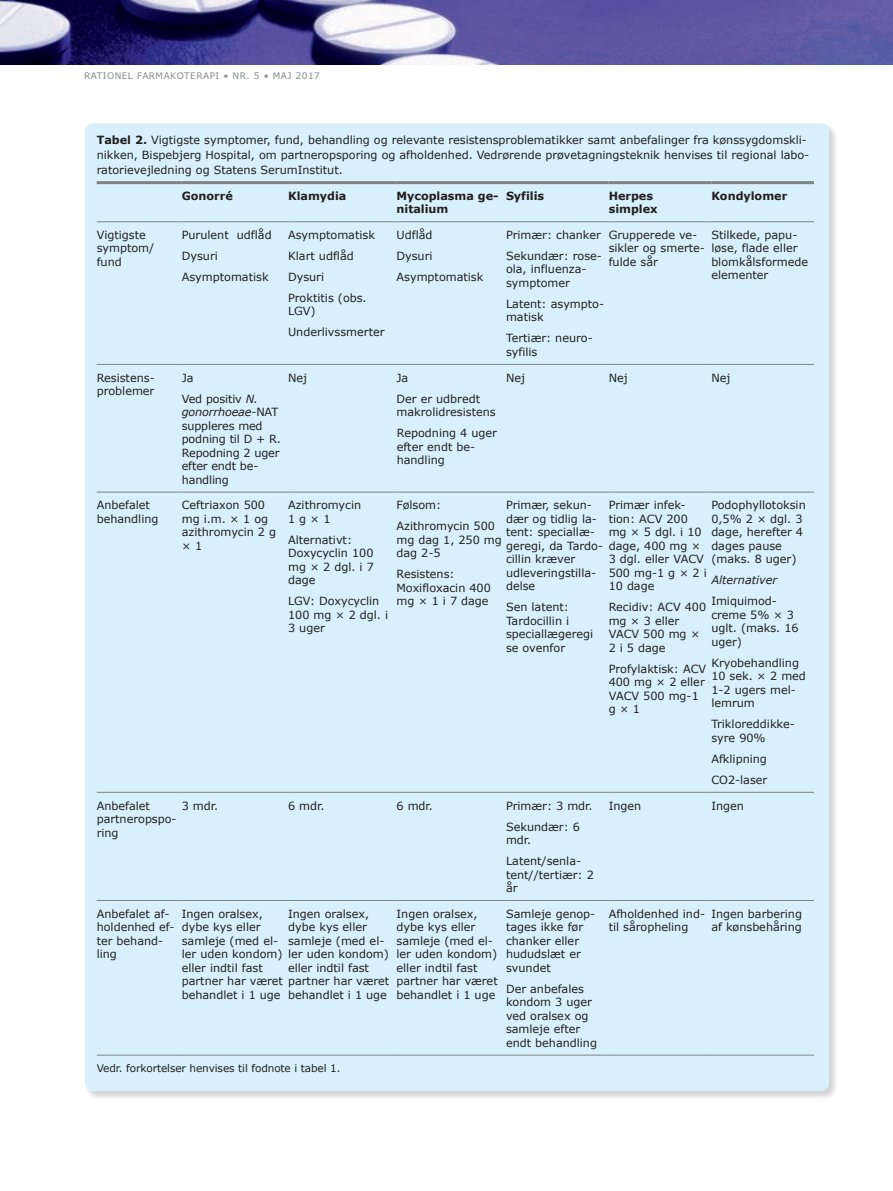
<style>
.page{position:relative;width:893px;height:1191px;background:#fff}
.page>*{position:absolute;margin:0;border:0;box-sizing:border-box;transform-origin:0 0}
.t1{font:11.25px/13.5px "Verdana";color:#231f20}
.t2{font:700 11.25px/13.5px "Verdana";color:#231f20}
.t3{font:italic 11.25px "Verdana";color:#231f20}
.t4{font:10.5px "Verdana";letter-spacing:-.01em;color:#231f20}
.t5{font:9px "Verdana";letter-spacing:.05em;color:#87898c}
.s1{font-weight:700}
.s2{font-style:italic}
</style>
<div class="page">
<img style="left:0;top:0;width:893px;height:64px">
<div style="left:85px;top:123px;width:753px;height:977px;background:#231f20;opacity:.2"></div>
<div style="left:85px;top:123px;width:744px;height:968px;background:#d8f0fb;border-radius:9px"></div>
<hr style="left:97px;top:181px;width:85px;height:3px;background:#808285">
<hr style="left:182px;top:181px;width:106px;height:3px;background:#808285">
<hr style="left:288px;top:181px;width:108px;height:3px;background:#808285">
<hr style="left:396px;top:181px;width:110px;height:3px;background:#808285">
<hr style="left:506px;top:181px;width:103px;height:3px;background:#808285">
<hr style="left:609px;top:181px;width:102px;height:3px;background:#808285">
<hr style="left:711px;top:181px;width:103px;height:3px;background:#808285">
<hr style="left:97px;top:221px;width:85px;height:1px;background:#808285">
<hr style="left:182px;top:221px;width:106px;height:1px;background:#808285">
<hr style="left:288px;top:221px;width:108px;height:1px;background:#808285">
<hr style="left:396px;top:221px;width:110px;height:1px;background:#808285">
<hr style="left:506px;top:221px;width:103px;height:1px;background:#808285">
<hr style="left:609px;top:221px;width:102px;height:1px;background:#808285">
<hr style="left:711px;top:221px;width:103px;height:1px;background:#808285">
<hr style="left:97px;top:364px;width:85px;height:1px;background:#808285">
<hr style="left:182px;top:364px;width:106px;height:1px;background:#808285">
<hr style="left:288px;top:364px;width:108px;height:1px;background:#808285">
<hr style="left:396px;top:364px;width:110px;height:1px;background:#808285">
<hr style="left:506px;top:364px;width:103px;height:1px;background:#808285">
<hr style="left:609px;top:364px;width:102px;height:1px;background:#808285">
<hr style="left:711px;top:364px;width:103px;height:1px;background:#808285">
<hr style="left:97px;top:492px;width:85px;height:1px;background:#808285">
<hr style="left:182px;top:492px;width:106px;height:1px;background:#808285">
<hr style="left:288px;top:492px;width:108px;height:1px;background:#808285">
<hr style="left:396px;top:492px;width:110px;height:1px;background:#808285">
<hr style="left:506px;top:492px;width:103px;height:1px;background:#808285">
<hr style="left:609px;top:492px;width:102px;height:1px;background:#808285">
<hr style="left:711px;top:492px;width:103px;height:1px;background:#808285">
<hr style="left:97px;top:792px;width:85px;height:1px;background:#808285">
<hr style="left:182px;top:792px;width:106px;height:1px;background:#808285">
<hr style="left:288px;top:792px;width:108px;height:1px;background:#808285">
<hr style="left:396px;top:792px;width:110px;height:1px;background:#808285">
<hr style="left:506px;top:792px;width:103px;height:1px;background:#808285">
<hr style="left:609px;top:792px;width:102px;height:1px;background:#808285">
<hr style="left:711px;top:792px;width:103px;height:1px;background:#808285">
<hr style="left:97px;top:900px;width:85px;height:1px;background:#808285">
<hr style="left:182px;top:900px;width:106px;height:1px;background:#808285">
<hr style="left:288px;top:900px;width:108px;height:1px;background:#808285">
<hr style="left:396px;top:900px;width:110px;height:1px;background:#808285">
<hr style="left:506px;top:900px;width:103px;height:1px;background:#808285">
<hr style="left:609px;top:900px;width:102px;height:1px;background:#808285">
<hr style="left:711px;top:900px;width:103px;height:1px;background:#808285">
<hr style="left:97px;top:1054px;width:85px;height:1px;background:#808285">
<hr style="left:182px;top:1054px;width:106px;height:1px;background:#808285">
<hr style="left:288px;top:1054px;width:108px;height:1px;background:#808285">
<hr style="left:396px;top:1054px;width:110px;height:1px;background:#808285">
<hr style="left:506px;top:1054px;width:103px;height:1px;background:#808285">
<hr style="left:609px;top:1054px;width:102px;height:1px;background:#808285">
<hr style="left:711px;top:1054px;width:103px;height:1px;background:#808285">
<p class="t5" style="left:84px;top:69px;width:237px">RATIONEL FARMAKOTERAPI • NR. 5 • MAJ 2017</p>
<p class="t1" style="left:97px;top:132px;width:714px;line-height:15px"><span class="s1">Tabel 2.</span> Vigtigste symptomer, fund, behandling og relevante resistensproblematikker samt anbefalinger fra kønssygdomskli&shy;nikken, Bispebjerg Hospital, om partneropsporing og afholdenhed. Vedrørende prøvetagningsteknik henvises til regional labo&shy;ratorievejledning og Statens SerumInstitut.</p>
<p class="t2" style="left:182px;top:189px;width:53px">Gonorré</p>
<p class="t2" style="left:288px;top:189px;width:60px">Klamydia</p>
<p class="t2" style="left:396px;top:189px;width:104px">Mycoplasma ge&shy;nitalium</p>
<p class="t2" style="left:506px;top:189px;width:40px">Syfilis</p>
<p class="t2" style="left:609px;top:189px;width:50px">Herpes simplex</p>
<p class="t2" style="left:711px;top:189px;width:77px">Kondylomer</p>
<p class="t1" style="left:97px;top:228px;width:59px">Vigtigste symptom/ fund</p>
<p class="t1" style="left:182px;top:224px;width:91px;line-height:21px">Purulent udflåd<br>Dysuri<br>Asymptomatisk</p>
<p class="t1" style="left:288px;top:224px;width:88px;line-height:21px">Asymptomatisk<br>Klart udflåd<br>Dysuri<br>Proktitis (obs.</p>
<p class="t1" style="left:288px;top:301px;width:98px;line-height:21px">LGV)<br>Underlivssmerter</p>
<p class="t1" style="left:396px;top:224px;width:88px;line-height:21px">Udflåd<br>Dysuri<br>Asymptomatisk</p>
<p class="t1" style="left:506px;top:224px;width:98px;line-height:21px">Primær: chanker<br>Sekundær: rose-</p>
<p class="t1" style="left:609px;top:228px;width:98px">Grupperede ve&shy;sikler og smerte&shy;fulde sår</p>
<p class="t1" style="left:711px;top:228px;width:98px">Stilkede, papu&shy;løse, flade eller blomkålsformede elementer</p>
<p class="t1" style="left:506px;top:262px;width:82px">ola, influenza&shy;symptomer</p>
<p class="t1" style="left:506px;top:297px;width:100px">Latent: asympto&shy;matisk</p>
<p class="t1" style="left:506px;top:331px;width:88px">Tertiær: neuro&shy;syfilis</p>
<p class="t1" style="left:97px;top:370px;width:60px">Resistens&shy;problemer</p>
<p class="t1" style="left:182px;top:367px;width:78px;line-height:21px">Ja<br>Ved positiv <span class="s2">N.</span></p>
<p class="t1" style="left:182px;top:405px;width:100px"><span class="s2">gonorrhoeae</span>-NAT suppleres med podning til D + R.<br>Repodning 2 uger efter endt be&shy;handling</p>
<p class="t1" style="left:288px;top:370px;width:20px">Nej</p>
<p class="t1" style="left:396px;top:367px;width:85px;line-height:21px">Ja<br>Der er udbredt</p>
<p class="t1" style="left:396px;top:401px;width:102px;line-height:21.1px">makrolidresistens<br>Repodning 4 uger</p>
<p class="t1" style="left:397px;top:440px;width:80px">efter endt be&shy;handling</p>
<p class="t1" style="left:506px;top:370px;width:20px">Nej</p>
<p class="t1" style="left:609px;top:370px;width:20px">Nej</p>
<p class="t1" style="left:711px;top:370px;width:20px">Nej</p>
<p class="t1" style="left:97px;top:498px;width:63px">Anbefalet behandling</p>
<p class="t1" style="left:182px;top:498px;width:96px">Ceftriaxon 500 mg i.m. × 1 og azithromycin 2 g × 1</p>
<p class="t1" style="left:288px;top:498px;width:75px">Azithromycin<br>1 g × 1</p>
<p class="t1" style="left:288px;top:533px;width:87px">Alternativt:<br>Doxycyclin 100 mg × 2 dgl. i 7 dage</p>
<p class="t1" style="left:288px;top:594px;width:102px">LGV: Doxycyclin<br>100 mg × 2 dgl. i<br>3 uger</p>
<p class="t1" style="left:609px;top:498px;width:100px">Primær infek&shy;tion: ACV 200 mg × 5 dgl. i 10 dage, 400 mg ×<br>3 dgl. eller VACV<br>500 mg-1 g × 2 i<br>10 dage</p>
<p class="t1" style="left:609px;top:600px;width:99px">Recidiv: ACV 400 mg × 3 eller<br>VACV 500 mg ×<br>2 i 5 dage</p>
<p class="t1" style="left:609px;top:662px;width:99px">Profylaktisk: ACV<br>400 mg × 2 eller<br>VACV 500 mg-1 g × 1</p>
<p class="t1" style="left:396px;top:494px;width:100px;line-height:21px">Følsom:<br>Azithromycin 500</p>
<p class="t1" style="left:396px;top:533px;width:107px">mg dag 1, 250 mg dag 2-5</p>
<p class="t1" style="left:396px;top:567px;width:96px">Resistens:<br>Moxifloxacin 400 mg × 1 i 7 dage</p>
<p class="t1" style="left:506px;top:498px;width:99px">Primær, sekun&shy;dær og tidlig la&shy;tent: speciallæ&shy;geregi, da Tardo&shy;cillin kræver udleveringstilla&shy;delse</p>
<p class="t1" style="left:506px;top:600px;width:89px">Sen latent:<br>Tardocillin i speciallægeregi se ovenfor</p>
<p class="t1" style="left:711px;top:498px;width:96px">Podophyllotoksin<br>0,5% 2 × dgl. 3 dage, herefter 4 dages pause (maks. 8 uger)</p>
<p class="t3" style="left:711px;top:572px;width:68px">Alternativer</p>
<p class="t1" style="left:711px;top:594px;width:89px">Imiquimod&shy;creme 5% × 3 uglt. (maks. 16 uger)</p>
<p class="t1" style="left:711px;top:656px;width:96px">Kryobehandling<br>10 sek. × 2 med<br>1-2 ugers mel&shy;lemrum</p>
<p class="t1" style="left:711px;top:717px;width:85px">Trikloreddikke&shy;syre 90%</p>
<p class="t1" style="left:711px;top:748px;width:58px;line-height:21px">Afklipning<br>CO2-laser</p>
<p class="t1" style="left:97px;top:798px;width:82px">Anbefalet partneropspo&shy;ring</p>
<p class="t1" style="left:182px;top:798px;width:38px">3 mdr.</p>
<p class="t1" style="left:288px;top:798px;width:38px">6 mdr.</p>
<p class="t1" style="left:396px;top:798px;width:38px">6 mdr.</p>
<p class="t1" style="left:506px;top:794px;width:88px;line-height:21px">Primær: 3 mdr.<br>Sekundær: 6</p>
<p class="t1" style="left:506px;top:829px;width:77px;line-height:21px">mdr.<br>Latent/senla-</p>
<p class="t1" style="left:506px;top:867px;width:89px">tent//tertiær: 2 år</p>
<p class="t1" style="left:97px;top:906px;width:79px">Anbefalet af&shy;holdenhed ef&shy;ter behand&shy;ling</p>
<p class="t1" style="left:182px;top:906px;width:103px">Ingen oralsex, dybe kys eller samleje (med el&shy;ler uden kondom) eller indtil fast partner har været behandlet i 1 uge</p>
<p class="t1" style="left:288px;top:906px;width:103px">Ingen oralsex, dybe kys eller samleje (med el&shy;ler uden kondom) eller indtil fast partner har været behandlet i 1 uge</p>
<p class="t1" style="left:396px;top:906px;width:103px">Ingen oralsex, dybe kys eller samleje (med el&shy;ler uden kondom) eller indtil fast partner har været behandlet i 1 uge</p>
<p class="t1" style="left:506px;top:906px;width:91px">Samleje genop&shy;tages ikke før chanker eller hududslæt er svundet</p>
<p class="t1" style="left:506px;top:981px;width:93px">Der anbefales kondom 3 uger ved oralsex og samleje efter endt behandling</p>
<p class="t4" style="left:97px;top:1060px;width:245px">Vedr. forkortelser henvises til fodnote i tabel 1.</p>
<p class="t1" style="left:609px;top:798px;width:34px">Ingen</p>
<p class="t1" style="left:711px;top:798px;width:34px">Ingen</p>
<p class="t1" style="left:609px;top:906px;width:98px">Afholdenhed ind&shy;til såropheling</p>
<p class="t1" style="left:711px;top:906px;width:92px">Ingen barbering af kønsbehåring</p>
</div>
